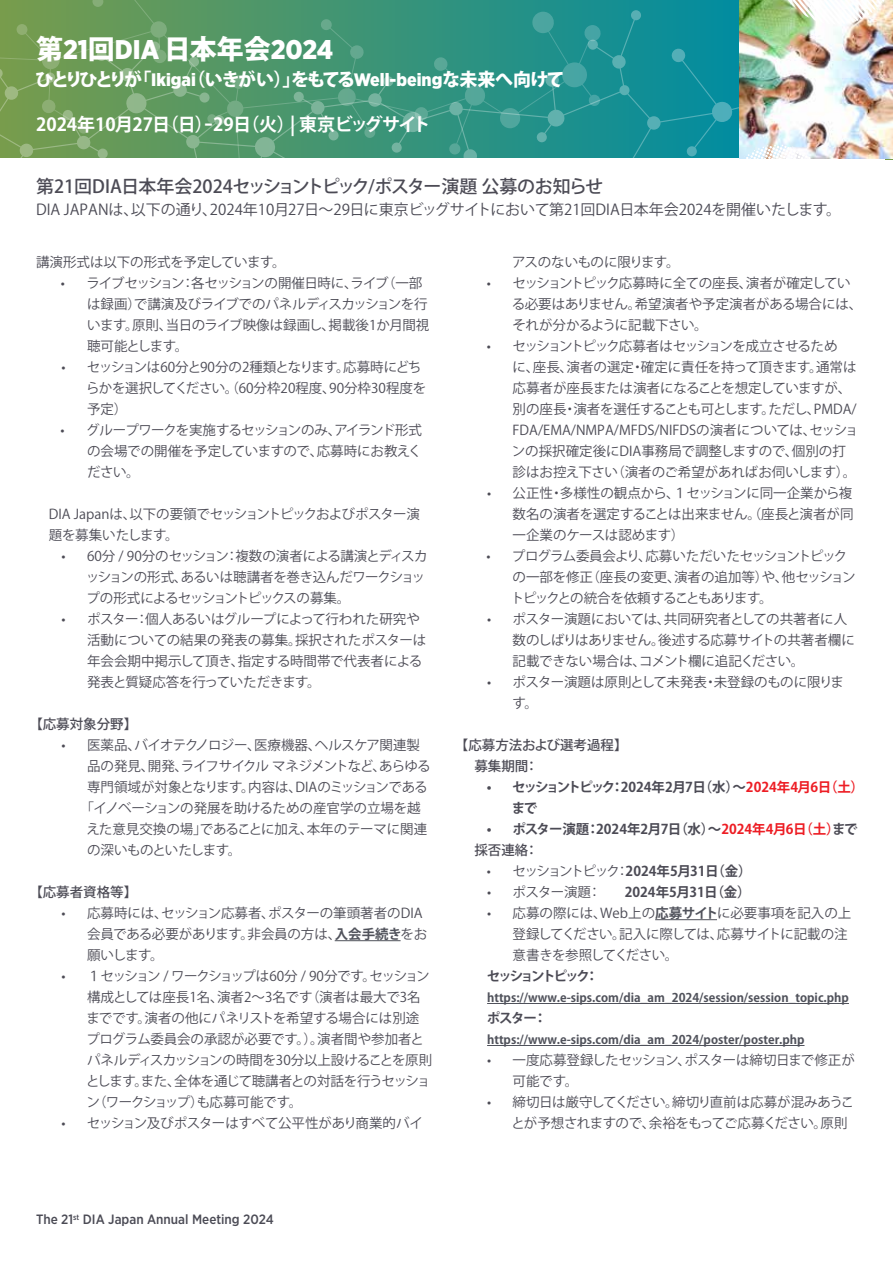
<style>
.page{position:relative;width:893px;height:1263px;background:#fff}
.page>*{position:absolute;margin:0;border:0;box-sizing:border-box;transform-origin:0 0}
.t1{font:900 27px "Gotham Narrow";color:#fff}
.t2{font:800 18px "Koz Go Pro";letter-spacing:-.11em;color:#fff}
.t3{font:500 18px "Koz Go Pr 6 N";letter-spacing:-.02em;color:#4c4b55}
.t4{font:700 18px "Koz Go Pr 6 N";letter-spacing:-.015em;color:#fff}
.t5{font:15px "Koz Go Pr 6 N";color:#4c4b55}
.t6{font:13.5px/21px "Koz Go Pr 6 N";letter-spacing:-.02em;color:#4c4b55}
.t7{font:13.5px/21px "Koz Go Pr 6 N";color:#4c4b55}
.t8{font:13.5px/21px "Koz Go Pr 6 N";letter-spacing:-.04em;color:#4c4b55}
.t9{font:700 13.5px "Koz Go Pr 6 N";color:#4c4b55}
.t10{font:700 13.5px/21px "Koz Go Pr 6 N";letter-spacing:-.03em;color:#4c4b55}
.t11{font:700 13.5px/21px "Koz Go Pr 6 N";letter-spacing:-.005em;color:#4c4b55}
.t12{font:500 13.5px/21px "Koz Go Pr 6 N";color:#4c4b55}
.t13{font:500 13.5px "Gotham Narrow";color:#4b4b55}
.t14{font:13.5px "Koz Go Pr 6 N";letter-spacing:-.06em;color:#4c4b55}
.t15{font:13.5px "Koz Go Pr 6 N";letter-spacing:-.045em;color:#4c4b55}
.t16{font:700 13.5px "Koz Go Pr 6 N";letter-spacing:-.175em;color:#4c4b55}
.t17{font:700 12px "Koz Go Pr 6 N";color:#50525b}
.s1{font-family:"Koz Go Pro";font-weight:800}
.s2{font-family:"Gotham Narrow";font-weight:900}
.s3{font-weight:700;color:#50525b}
.s4{color:#ed1d24}
.s5{font-weight:500}
.s6{font-weight:400}
</style>
<div class="page">
<svg style="left:0;top:0;width:602px;height:10px;background:#47956e"></svg>
<svg style="left:0;top:10px;width:693px;height:148px;background:#459777"></svg>
<img style="left:693px;top:0;width:200px;height:160px">
<hr style="left:655px;top:919px;width:62px;height:1px;background:#50525b">
<hr style="left:487px;top:1003px;width:362px;height:1px;background:#50525b">
<hr style="left:487px;top:1045px;width:317px;height:1px;background:#50525b">
<hr style="left:335px;top:940px;width:66px;height:1px;background:#50525b">
<h1 class="t1" style="left:36px;top:32px;width:299px"><span class="s1">第</span>21<span class="s1">回</span>DIA <span class="s1">日本年会</span>2024</h1>
<h2 class="t2" style="left:36px;top:68px;width:531px">ひとりひとりが「<span class="s2">Ikigai</span>（いきがい）」をもてる<span class="s2">Well-being</span>な未来へ向けて</h2>
<h2 class="t4" style="left:36px;top:115px;width:396px">2024年10月27日（日）ｰ29日（火）| 東京ビッグサイト</h2>
<h2 class="t3" style="left:36px;top:176px;width:569px">第21回DIA日本年会2024セッショントピック/ポスター演題 公募のお知らせ</h2>
<p class="t5" style="left:36px;top:201px;width:806px">DIA JAPANは、以下の通り、2024年10月27日～29日に東京ビッグサイトにおいて第21回DIA日本年会2024を開催いたします。</p>
<p class="t6" style="left:36px;top:251px;width:251px">講演形式は以下の形式を予定しています。</p>
<p class="t8" style="left:87px;top:272px;width:344px;text-indent:-26px">• ライブセッション：各セッションの開催日時に、ライブ（一部は録画）で講演及びライブでのパネルディスカッションを行います。原則、当日のライブ映像は録画し、掲載後1か月間視聴可能とします。</p>
<p class="t7" style="left:86px;top:356px;width:342px;text-indent:-25px">• セッションは60分と90分の2種類となります。応募時にどちらかを選択してください。（60分枠20程度、90分枠30程度を予定）</p>
<p class="t6" style="left:87px;top:420px;width:336px;text-align:justify;text-indent:-26px">• グループワークを実施するセッションのみ、アイランド形式の会場での開催を予定していますので、応募時にお教えください。</p>
<p class="t6" style="left:49px;top:504px;width:373px">DIA Japanは、以下の要領でセッショントピックおよびポスター演題を募集いたします。</p>
<p class="t8" style="left:86px;top:546px;width:343px;text-indent:-24px">• 60分 / 90分のセッション：複数の演者による講演とディスカッションの形式、あるいは聴講者を巻き込んだワークショップの形式によるセッショントピックスの募集。</p>
<p class="t7" style="left:87px;top:609px;width:341px;text-indent:-26px">• ポスター：個人あるいはグループによって行われた研究や活動についての結果の発表の募集。採択されたポスターは年会会期中掲示して頂き、指定する時間帯で代表者による発表と質疑応答を行っていただきます。</p>
<p class="t12" style="left:29px;top:714px;width:109px">【応募対象分野】</p>
<p class="t6" style="left:62px;top:735px;width:360px">• 医薬品、バイオテクノロジー、医療機器、ヘルスケア関連製</p>
<p class="t14" style="left:87px;top:758px;width:345px">品の発見、開発、ライフサイクル マネジメントなど、あらゆる</p>
<p class="t6" style="left:87px;top:777px;width:342px">専門領域が対象となります。内容は、DIAのミッションである</p>
<p class="t6" style="left:81px;top:798px;width:341px">「イノベーションの発展を助けるための産官学の立場を越</p>
<p class="t6" style="left:86px;top:819px;width:342px">えた意見交換の場」であることに加え、本年のテーマに関連</p>
<p class="t15" style="left:87px;top:842px;width:156px">の深いものといたします。</p>
<p class="t12" style="left:29px;top:882px;width:109px">【応募者資格等】</p>
<p class="t6" style="left:87px;top:903px;width:342px;text-indent:-26px">• 応募時には、セッション応募者、ポスターの筆頭著者のDIA会員である必要があります。非会員の方は、<span class="s3">入会手続き</span>をお願いします。</p>
<p class="t6" style="left:86px;top:966px;width:348px;text-indent:-24px">• １セッション / ワークショップは60分 / 90分です。セッション構成としては座長1名、演者2～3名です（演者は最大で3名までです。演者の他にパネリストを希望する場合には別途プログラム委員会の承認が必要です。）。演者間や参加者とパネルディスカッションの時間を30分以上設けることを原則とします。また、全体を通じて聴講者との対話を行うセッション（ワークショップ）も応募可能です。</p>
<p class="t6" style="left:61px;top:1113px;width:363px">• セッション及びポスターはすべて公平性があり商業的バイ</p>
<p class="t6" style="left:512px;top:251px;width:169px">アスのないものに限ります。</p>
<p class="t6" style="left:512px;top:272px;width:352px;text-indent:-25px">• セッショントピック応募時に全ての座長、演者が確定している必要はありません。希望演者や予定演者がある場合には、それが分かるように記載下さい。</p>
<p class="t7" style="left:512px;top:335px;width:348px;text-indent:-25px">• セッショントピック応募者はセッションを成立させるため<br>に、座長、演者の選定・確定に責任を持って頂きます。通常は応募者が座長または演者になることを想定していますが、別の座長・演者を選任することも可とします。ただし、PMDA/ FDA/EMA/NMPA/MFDS/NIFDSの演者については、セッションの採択確定後にDIA事務局で調整しますので、個別の打診はお控え下さい（演者のご希望があればお伺いします）。</p>
<p class="t6" style="left:513px;top:482px;width:342px;text-align:justify;text-indent:-26px">• 公正性・多様性の観点から、１セッションに同一企業から複数名の演者を選定することは出来ません。（座長と演者が同一企業のケースは認めます）</p>
<p class="t6" style="left:511px;top:546px;width:346px;text-indent:-24px">• プログラム委員会より、応募いただいたセッショントピックの一部を修正（座長の変更、演者の追加等）や、他セッショントピックとの統合を依頼することもあります。</p>
<p class="t6" style="left:513px;top:609px;width:344px;text-indent:-26px">• ポスター演題においては、共同研究者としての共著者に人数のしばりはありません。後述する応募サイトの共著者欄に記載できない場合は、コメント欄に追記ください。</p>
<p class="t6" style="left:513px;top:672px;width:333px;text-indent:-26px">• ポスター演題は原則として未発表・未登録のものに限ります。</p>
<p class="t12" style="left:474px;top:735px;width:155px;text-indent:-19px">【応募方法および選考過程】募集期間：</p>
<p class="t10" style="left:512px;top:777px;width:354px;text-indent:-25px">• セッショントピック：2024年2月7日（水）～<span class="s4">2024年4月6日（土）</span>まで</p>
<p class="t11" style="left:474px;top:819px;width:385px;text-indent:12px">• ポスター演題：2024年2月7日（水）～<span class="s4">2024年4月6日（土）</span>まで<span class="s5">採否連絡：</span></p>
<p class="t9" style="left:487px;top:863px;width:266px"><span class="s6">• セッショントピック：</span>2024年5月31日（金）</p>
<p class="t9" style="left:487px;top:884px;width:265px"><span class="s6">• ポスター演題：　　</span>2024年5月31日（金）</p>
<p class="t6" style="left:513px;top:903px;width:340px;text-indent:-26px">• 応募の際には、Web上の<span class="s3">応募サイト</span>に必要事項を記入の上登録してください。記入に際しては、応募サイトに記載の注意書きを参照してください。</p>
<p class="t16" style="left:487px;top:968px;width:113px">セッショントピック：</p>
<p class="t17" style="left:487px;top:990px;width:363px">https://www.e-sips.com/dia_am_2024/session/session_topic.php</p>
<p class="t10" style="left:487px;top:1007px;width:62px">ポスター：</p>
<p class="t17" style="left:487px;top:1032px;width:319px">https://www.e-sips.com/dia_am_2024/poster/poster.php</p>
<p class="t6" style="left:513px;top:1049px;width:344px;text-indent:-26px">• 一度応募登録したセッション、ポスターは締切日まで修正が可能です。</p>
<p class="t6" style="left:511px;top:1091px;width:344px;text-indent:-24px">• 締切日は厳守してください。締切り直前は応募が混みあうことが予想されますので、余裕をもってご応募ください。原則</p>
<p class="t13" style="left:36px;top:1211px;width:239px">The 21<sup>st</sup> DIA Japan Annual Meeting 2024</p>
</div>
